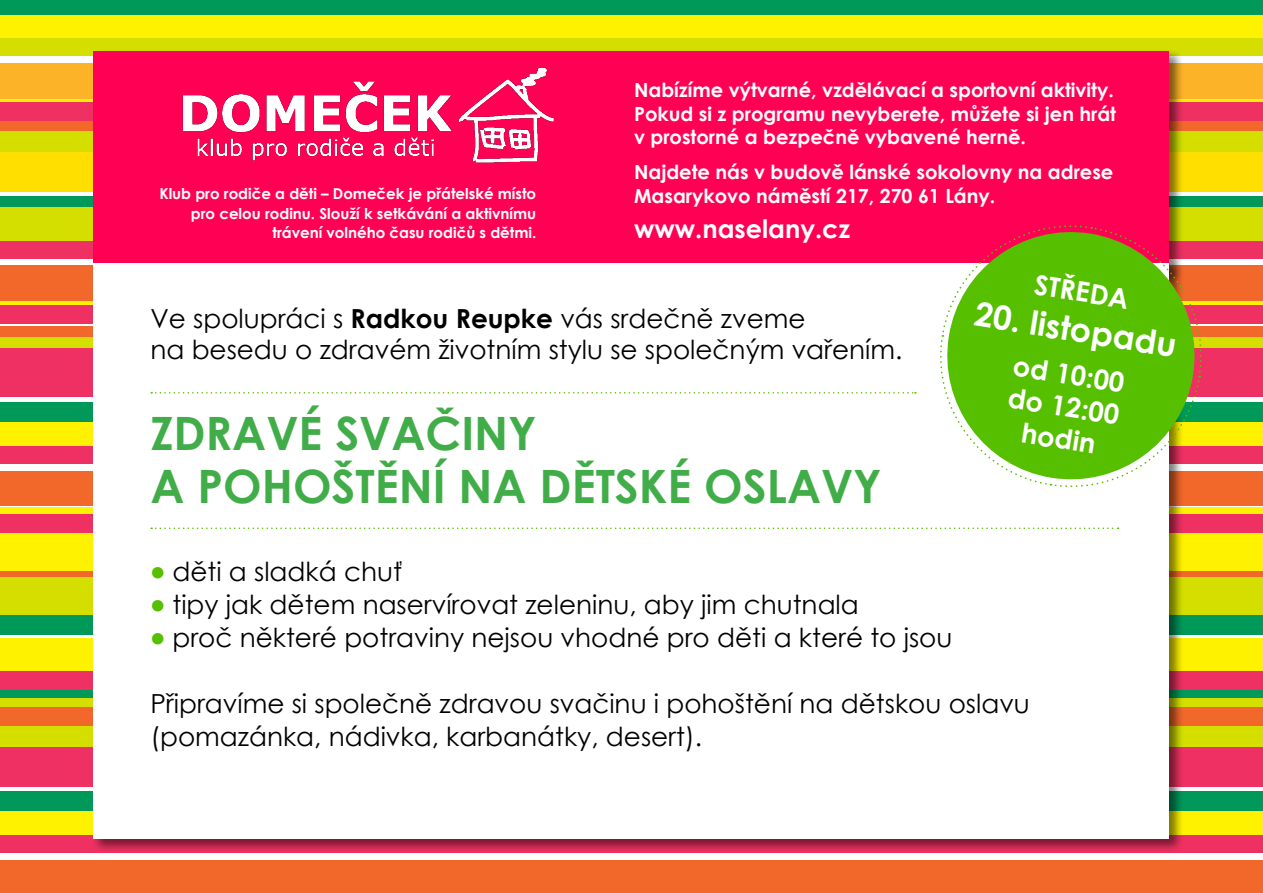
<style>
.page{position:relative;width:1263px;height:893px;background:#fff}
.page>*{position:absolute;margin:0;border:0;box-sizing:border-box;transform-origin:0 0}
.t1{font:700 46.05px/52.9px "Century Gothic";color:#41ad49}
.t2{font:700 33.3px "Century Gothic";color:#fff}
.t3{font:700 27.3px/32.5px "Century Gothic";color:#fff;text-align:center}
.t4{font:26.25px/31.2px "Century Gothic";color:#000}
.t5{font:700 25.5px "Century Gothic";color:#fff}
.t6{font:700 19.5px/23.4px "Century Gothic";color:#fff}
.t7{font:700 15px/19.5px "Century Gothic";color:#fff;text-align:right}
.s1{font-weight:700}
.s2{color:#55bf00}
</style>
<div class="page">
<div style="left:0;top:697px;width:1263px;height:30px;background:#f2672a"></div>
<div style="left:0;top:121px;width:1263px;height:11px;background:#f2672a"></div>
<div style="left:0;top:689px;width:1263px;height:12px;background:#00995a"></div>
<div style="left:0;top:568px;width:1263px;height:11px;background:#f2672a"></div>
<div style="left:0;top:327px;width:1263px;height:11px;background:#f2672a"></div>
<div style="left:0;top:63px;width:1263px;height:36px;background:#fcb327"></div>
<div style="left:0;top:860px;width:1263px;height:33px;background:#f2672a"></div>
<div style="left:0;top:266px;width:1263px;height:35px;background:#f2672a"></div>
<div style="left:0;top:471px;width:1263px;height:34px;background:#f2672a"></div>
<div style="left:0;top:726px;width:1263px;height:23px;background:#d4df00"></div>
<div style="left:0;top:132px;width:1263px;height:22px;background:#d4df00"></div>
<div style="left:0;top:698px;width:1263px;height:8px;background:#d4df00"></div>
<div style="left:0;top:337px;width:1263px;height:22px;background:#d4df00"></div>
<div style="left:0;top:6px;width:1263px;height:34px;background:#fff200"></div>
<div style="left:0;top:803px;width:1263px;height:35px;background:#fff200"></div>
<div style="left:0;top:205px;width:1263px;height:38px;background:#d4df00"></div>
<div style="left:0;top:578px;width:1263px;height:38px;background:#d4df00"></div>
<div style="left:0;top:414px;width:1263px;height:34px;background:#fff200"></div>
<div style="left:0;top:526px;width:1263px;height:45px;background:#fff200"></div>
<div style="left:0;top:638px;width:1263px;height:44px;background:#fff200"></div>
<svg style="left:0;top:99px;width:1263px;height:4px"></svg>
<div style="left:0;top:301px;width:1263px;height:7px;background:#fff200"></div>
<div style="left:0;top:507px;width:1263px;height:7px;background:#fff200"></div>
<div style="left:0;top:103px;width:1263px;height:18px;background:#ee3162"></div>
<div style="left:0;top:671px;width:1263px;height:18px;background:#ee3162"></div>
<div style="left:0;top:305px;width:1263px;height:19px;background:#ee3162"></div>
<div style="left:0;top:514px;width:1263px;height:18px;background:#ee3162"></div>
<div style="left:0;top:747px;width:1263px;height:39px;background:#ee3162"></div>
<div style="left:0;top:152px;width:1263px;height:40px;background:#ffdf00"></div>
<div style="left:0;top:348px;width:1263px;height:49px;background:#ee3162"></div>
<div style="left:0;top:38px;width:1263px;height:18px;background:#d4df00"></div>
<div style="left:0;top:836px;width:1263px;height:17px;background:#ee3162"></div>
<div style="left:0;top:241px;width:1263px;height:17px;background:#ee3162"></div>
<div style="left:0;top:446px;width:1263px;height:18px;background:#ee3162"></div>
<div style="left:0;top:0;width:1263px;height:14px;background:#00995a"></div>
<div style="left:0;top:791px;width:1263px;height:20px;background:#00995a"></div>
<div style="left:0;top:197px;width:1263px;height:10px;background:#00995a"></div>
<div style="left:0;top:402px;width:1263px;height:20px;background:#00995a"></div>
<div style="left:0;top:615px;width:1263px;height:19px;background:#00995a"></div>
<div style="left:91px;top:48px;width:1093px;height:236px;background:#000;opacity:.5"></div>
<div style="left:94px;top:51px;width:1075px;height:219px;background:#f05"></div>
<div style="left:91px;top:261px;width:1093px;height:592px;background:#000;opacity:.5"></div>
<div style="left:94px;top:263px;width:1075px;height:576px;background:#fff"></div>
<img style="left:182px;top:67px;width:372px;height:96px">
<svg style="left:151px;top:392px;width:765px;height:2px"></svg>
<svg style="left:151px;top:527px;width:968px;height:2px"></svg>
<svg style="left:933px;top:219px;width:275px;height:274px"></svg>
<p class="t7" style="left:159px;top:183px;width:378px">Klub pro rodiče a děti – Domeček je přátelské místo pro celou rodinu. Slouží k setkávání a aktivnímu trávení volného času rodičů s dětmi.</p>
<p class="t6" style="left:634px;top:77px;width:484px">Nabízíme výtvarné, vzdělávací a sportovní aktivity.<br>Pokud si z programu nevyberete, můžete si jen hrát v prostorné a bezpečně vybavené herně.</p>
<p class="t6" style="left:634px;top:160px;width:481px">Najdete nás v budově lánské sokolovny na adrese<br>Masarykovo náměstí 217, 270 61 Lány.</p>
<p class="t5" style="left:634px;top:209px;width:218px">www.naselany.cz</p>
<p class="t4" style="left:150px;top:303px;width:753px">Ve spolupráci s <span class="s1">Radkou Reupke</span> vás srdečně zveme<br>na besedu o zdravém životním stylu se společným vařením.</p>
<h1 class="t1" style="left:150px;top:404px;width:733px">ZDRAVÉ SVAČINY<br>a pohoštěn í na DĚTSKÉ OSLAVY</h1>
<p class="t3" style="left:1037px;top:267px;width:75px;rotate:9deg">středa</p>
<p class="t2" style="left:979px;top:288px;width:206px;rotate:9deg">20. listopadu</p>
<p class="t3" style="left:1016px;top:348px;width:114px;rotate:9deg">od 10:00 do 12:00 hodin</p>
<p class="t4" style="left:150px;top:556px;width:253px"><span class="s2">●</span> děti a sladká chuť</p>
<p class="t4" style="left:150px;top:589px;width:710px"><span class="s2">●</span> tipy jak dětem naservírovat zeleninu, aby jim chutnala</p>
<p class="t4" style="left:150px;top:622px;width:803px"><span class="s2">●</span> proč některé potraviny nejsou vhodné pro děti a které to jsou</p>
<p class="t4" style="left:150px;top:687px;width:881px;line-height:33px">Připravíme si společně zdravou svačinu i pohoštění na dětskou oslavu (pomazánka, nádivka, karbanátky, desert).</p>
</div>
